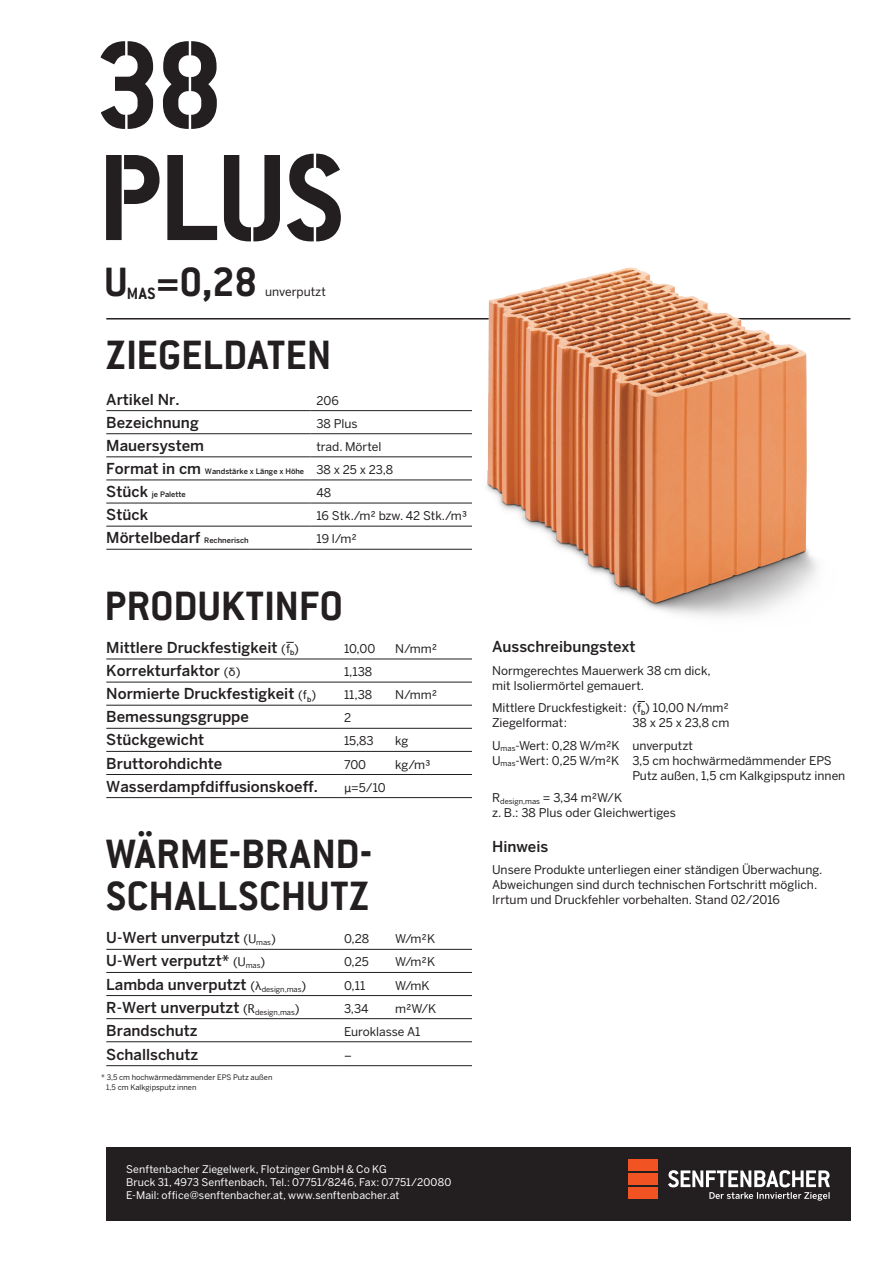
<style>
.page{position:relative;width:893px;height:1263px;background:#fff}
.page>*{position:absolute;margin:0;border:0;box-sizing:border-box;transform-origin:0 0}
.t1{font:135px/112.5px "OK Stencil";letter-spacing:-.02em;color:#231f20}
.t2{font:700 45px/42px "Conduit ITC";letter-spacing:.005em;color:#231f20}
.t3{font:700 18px "Conduit ITC";color:#231f20}
.t4{font:500 15px "Benton Sans";color:#231f20}
.t5{font:12px/15px "Benton Sans";color:#231f20}
.t6{font:10.5px/12.8px "Benton Sans";letter-spacing:.01em;color:#fff}
.t7{font:7.5px/10.5px "Benton Sans";color:#231f20}
.t8{font:500 7.5px "Benton Sans";color:#231f20}
.s1{font-size:15px}
.s2{font-weight:400;font-size:12px}
.s3{font-size:7.5px}
</style>
<div class="page">
<div style="left:106px;top:1147px;width:744px;height:73px;background:#231f20"></div>
<div style="left:629px;top:1187px;width:29px;height:12px;background:#f15422"></div>
<div style="left:629px;top:1173px;width:29px;height:11px;background:#f15422"></div>
<div style="left:629px;top:1159px;width:29px;height:11px;background:#f15422"></div>
<svg style="left:668px;top:1170px;width:162px;height:30px"></svg>
<hr style="left:106px;top:410px;width:204px;height:1px;background:#231f20">
<hr style="left:310px;top:410px;width:162px;height:1px;background:#231f20">
<hr style="left:106px;top:433px;width:204px;height:1px;background:#231f20">
<hr style="left:310px;top:433px;width:162px;height:1px;background:#231f20">
<hr style="left:106px;top:456px;width:204px;height:1px;background:#231f20">
<hr style="left:310px;top:456px;width:162px;height:1px;background:#231f20">
<hr style="left:106px;top:480px;width:204px;height:1px;background:#231f20">
<hr style="left:310px;top:480px;width:162px;height:1px;background:#231f20">
<hr style="left:106px;top:503px;width:204px;height:1px;background:#231f20">
<hr style="left:310px;top:503px;width:162px;height:1px;background:#231f20">
<hr style="left:106px;top:526px;width:204px;height:1px;background:#231f20">
<hr style="left:310px;top:526px;width:162px;height:1px;background:#231f20">
<hr style="left:106px;top:549px;width:204px;height:1px;background:#231f20">
<hr style="left:310px;top:549px;width:162px;height:1px;background:#231f20">
<hr style="left:106px;top:659px;width:232px;height:1px;background:#231f20">
<hr style="left:338px;top:659px;width:134px;height:1px;background:#231f20">
<hr style="left:106px;top:682px;width:232px;height:1px;background:#231f20">
<hr style="left:338px;top:682px;width:134px;height:1px;background:#231f20">
<hr style="left:106px;top:705px;width:232px;height:1px;background:#231f20">
<hr style="left:338px;top:705px;width:134px;height:1px;background:#231f20">
<hr style="left:106px;top:728px;width:232px;height:1px;background:#231f20">
<hr style="left:338px;top:728px;width:134px;height:1px;background:#231f20">
<hr style="left:106px;top:751px;width:232px;height:1px;background:#231f20">
<hr style="left:338px;top:751px;width:134px;height:1px;background:#231f20">
<hr style="left:106px;top:774px;width:232px;height:1px;background:#231f20">
<hr style="left:338px;top:774px;width:134px;height:1px;background:#231f20">
<hr style="left:106px;top:797px;width:232px;height:1px;background:#231f20">
<hr style="left:338px;top:797px;width:134px;height:1px;background:#231f20">
<hr style="left:106px;top:949px;width:232px;height:1px;background:#231f20">
<hr style="left:338px;top:949px;width:134px;height:1px;background:#231f20">
<hr style="left:106px;top:972px;width:232px;height:1px;background:#231f20">
<hr style="left:338px;top:972px;width:134px;height:1px;background:#231f20">
<hr style="left:106px;top:995px;width:232px;height:1px;background:#231f20">
<hr style="left:338px;top:995px;width:134px;height:1px;background:#231f20">
<hr style="left:106px;top:1018px;width:232px;height:1px;background:#231f20">
<hr style="left:338px;top:1018px;width:134px;height:1px;background:#231f20">
<hr style="left:106px;top:1041px;width:232px;height:1px;background:#231f20">
<hr style="left:338px;top:1041px;width:134px;height:1px;background:#231f20">
<hr style="left:106px;top:1065px;width:232px;height:1px;background:#231f20">
<hr style="left:338px;top:1065px;width:134px;height:1px;background:#231f20">
<hr style="left:106px;top:318px;width:744px;height:1px;background:#231f20">
<img style="left:478px;top:267px;width:373px;height:350px">
<h1 class="t1" style="left:95px;top:27px;width:250px">38<br>PLUS</h1>
<h2 class="t2" style="left:104px;top:260px;width:25px">U</h2>
<h2 class="t2" style="left:156px;top:260px;width:102px">=0,28</h2>
<p class="t5" style="left:265px;top:284px;width:62px">unverputzt</p>
<h3 class="t3" style="left:127px;top:283px;width:30px">MAS</h3>
<h2 class="t2" style="left:106px;top:333px;width:227px">ZIEGELDATEN</h2>
<p class="t4" style="left:106px;top:390px;width:75px">Artikel Nr.</p>
<p class="t5" style="left:316px;top:393px;width:24px">206</p>
<p class="t4" style="left:106px;top:413px;width:94px">Bezeichnung</p>
<p class="t5" style="left:316px;top:416px;width:43px">38 Plus</p>
<p class="t4" style="left:106px;top:436px;width:99px">Mauersystem</p>
<p class="t5" style="left:316px;top:439px;width:67px">trad. Mörtel</p>
<p class="t8" style="left:106px;top:467px;width:288px"><span class="s1">Format in cm</span> Wandstärke x Länge x Höhe <span class="s2">38 x 25 x 23,8</span></p>
<p class="t8" style="left:106px;top:490px;width:81px"><span class="s1">Stück</span> je Palette</p>
<p class="t5" style="left:316px;top:485px;width:16px">48</p>
<p class="t4" style="left:106px;top:506px;width:43px">Stück</p>
<p class="t5" style="left:316px;top:508px;width:152px">16 Stk./m² bzw. 42 Stk./m³</p>
<p class="t4" style="left:106px;top:529px;width:144px">Mörtelbedarf <span class="s3">Rechnerisch</span></p>
<p class="t5" style="left:316px;top:531px;width:42px">19 l/m²</p>
<h2 class="t2" style="left:104px;top:584px;width:240px">PRODUKTINFO</h2>
<p class="t4" style="left:106px;top:639px;width:194px">Mittlere Druckfestigkeit <span class="s2">(f</span><sub>b</sub><span class="s2">)</span></p>
<p class="t5" style="left:344px;top:641px;width:33px">10,00</p>
<p class="t5" style="left:395px;top:641px;width:44px">N/mm²</p>
<p class="t4" style="left:106px;top:662px;width:136px">Korrekturfaktor <span class="s2">( )</span></p>
<p class="t5" style="left:344px;top:664px;width:30px">1,138</p>
<p class="t4" style="left:106px;top:685px;width:211px">Normierte Druckfestigkeit <span class="s2">(f</span><sub>b</sub><span class="s2">)</span></p>
<p class="t5" style="left:344px;top:687px;width:30px">11,38</p>
<p class="t5" style="left:395px;top:687px;width:44px">N/mm²</p>
<p class="t4" style="left:106px;top:708px;width:144px">Bemessungsgruppe</p>
<p class="t5" style="left:344px;top:710px;width:9px">2</p>
<p class="t4" style="left:106px;top:731px;width:99px">Stückgewicht</p>
<p class="t5" style="left:344px;top:733px;width:31px">15,83</p>
<p class="t5" style="left:395px;top:733px;width:15px">kg</p>
<p class="t4" style="left:106px;top:754px;width:117px">Bruttorohdichte</p>
<p class="t5" style="left:344px;top:756px;width:24px">700</p>
<p class="t5" style="left:395px;top:756px;width:37px">kg/m³</p>
<p class="t4" style="left:106px;top:777px;width:213px">Wasserdampfdiffusionskoeff.</p>
<p class="t5" style="left:351px;top:779px;width:36px">=5/10</p>
<h2 class="t2" style="left:106px;top:833px;width:268px">WÄRME-BRAND-<br>SCHALLSCHUTZ</h2>
<p class="t4" style="left:106px;top:929px;width:171px">U-Wert unverputzt <span class="s2">(</span> <sub>mas</sub><span class="s2">)</span></p>
<p class="t5" style="left:344px;top:931px;width:27px">0,28</p>
<p class="t5" style="left:395px;top:931px;width:42px">W/m²K</p>
<p class="t4" style="left:106px;top:952px;width:161px">U-Wert verputzt* <span class="s2">(</span> <sub>mas</sub><span class="s2">)</span></p>
<p class="t5" style="left:344px;top:954px;width:26px">0,25</p>
<p class="t5" style="left:395px;top:954px;width:42px">W/m²K</p>
<p class="t4" style="left:106px;top:975px;width:202px">Lambda unverputzt <span class="s2">(</span> <sub>design,mas</sub><span class="s2">)</span></p>
<p class="t5" style="left:344px;top:977px;width:23px">0,11</p>
<p class="t5" style="left:395px;top:977px;width:36px">W/mK</p>
<p class="t4" style="left:106px;top:998px;width:195px">R-Wert unverputzt <span class="s2">(</span> <sub>design,mas</sub><span class="s2">)</span></p>
<p class="t5" style="left:344px;top:1001px;width:26px">3,34</p>
<p class="t5" style="left:395px;top:1001px;width:43px">m²W/K</p>
<p class="t4" style="left:106px;top:1021px;width:93px">Brandschutz</p>
<p class="t5" style="left:344px;top:1024px;width:78px">Euroklasse A1</p>
<p class="t4" style="left:106px;top:1045px;width:93px">Schallschutz</p>
<p class="t5" style="left:344px;top:1048px;width:9px">–</p>
<p class="t7" style="left:106px;top:1071px;width:168px;text-indent:-5px">* 3,5 cm hochwärmedämmender EPS Putz außen<br>1,5 cm Kalkgipsputz innen</p>
<p class="t4" style="left:492px;top:638px;width:145px">Ausschreibungstext</p>
<p class="t5" style="left:492px;top:663px;width:220px">Normgerechtes Mauerwerk 38 cm dick, mit Isoliermörtel gemauert.</p>
<p class="t5" style="left:492px;top:700px;width:238px">Mittlere Druckfestigkeit : (f<sub>b</sub>) 10,00 N/mm²<br>Ziegelformat:</p>
<p class="t5" style="left:492px;top:711px;width:239px;line-height:22.5px;text-indent:140px">38 x 25 x 23,8 cm<br>U<sub>mas</sub>-Wert: 0,28 W/m²K unverputzt</p>
<p class="t5" style="left:632px;top:753px;width:214px;text-indent:-140px">U<sub>mas</sub>-Wert: 0,25 W/m²K 3,5 cm hochwärmedämmender EPS<br>Putz außen, 1,5 cm Kalkgipsputz innen</p>
<p class="t5" style="left:492px;top:790px;width:185px">R<sub>design,mas</sub> = 3,34 m²W/K<br>z. B.: 38 Plus oder Gleichwertiges</p>
<p class="t4" style="left:492px;top:837px;width:58px">Hinweis</p>
<p class="t5" style="left:492px;top:862px;width:332px">Unsere Produkte unterliegen einer ständigen Überwachung.<br>Abweichungen sind durch technischen Fortschritt möglich.<br>Irrtum und Druckfehler vorbehalten. Stand 02/2016</p>
<p class="t6" style="left:126px;top:1163px;width:326px">Senftenbacher Ziegelwerk, Flotzinger GmbH &amp; Co KG<br>Bruck 31, 4973 Senftenbach, Tel.: 07751/8246, Fax: 07751/20080<br>E-Mail: office@senftenbacher.at, www.senftenbacher.at</p>
</div>
